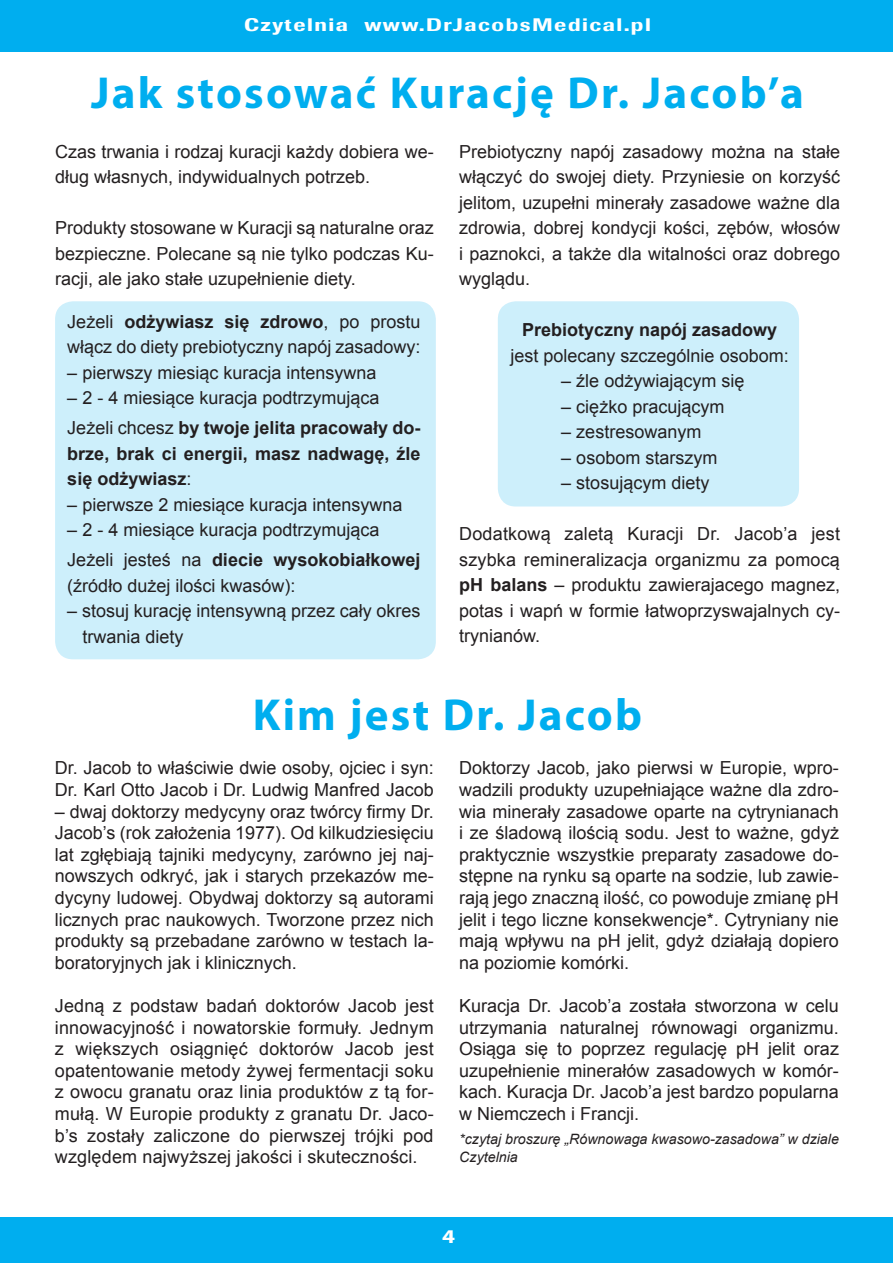
<style>
.page{position:relative;width:893px;height:1263px;background:#fff}
.page>*{position:absolute;margin:0;border:0;box-sizing:border-box;transform-origin:0 0}
.t1{font:700 45px "Myriad Pro";letter-spacing:.05em;color:#00aeef}
.t2{font:700 19.5px "Myriad Pro";color:#fff;scale:1.2 1}
.t3{font:18px/25.5px "Arial";color:#231f20}
.t4{font:700 18px "Arial";color:#231f20}
.t5{font:500 18px "Imago";letter-spacing:.07em;color:#fff;scale:1.2 1}
.t6{font:italic 14.25px "Arial";color:#231f20}
.s1{font-weight:400}
.s2{font-weight:700}
</style>
<div class="page">
<div style="left:55px;top:301px;width:381px;height:358px;background:#cdeffb;border-radius:18px"></div>
<div style="left:498px;top:301px;width:301px;height:205px;background:#cdeffb;border-radius:18px"></div>
<div style="left:0;top:0;width:893px;height:51px;background:#00aeef"></div>
<div style="left:0;top:1218px;width:893px;height:45px;background:#00aeef"></div>
<p class="t5" style="left:244px;top:13px;width:88px">Czytelnia</p>
<p class="t5" style="left:364px;top:13px;width:240px">www.DrJacobsMedical.pl</p>
<p class="t1" style="left:91px;top:64px;width:714px">Jak stosować Kurację Dr. Jacob a’</p>
<p class="t3" style="left:55px;top:139px;width:380px">Czas trwania i rodzaj kuracji każdy dobiera we-</p>
<p class="t3" style="left:55px;top:165px;width:317px">dług własnych, indywidualnych potrzeb.</p>
<p class="t3" style="left:55px;top:216px;width:380px">Produkty stosowane w Kuracji są naturalne oraz</p>
<p class="t3" style="left:55px;top:267px;width:302px">racji, ale jako stałe uzupełnienie diety.</p>
<p class="t3" style="left:55px;top:241px;width:380px">bezpieczne. Polecane są nie tylko podczas Ku-</p>
<p class="t4" style="left:124px;top:309px;width:91px">odżywiasz</p>
<p class="t3" style="left:67px;top:309px;width:355px">Jeżeli<br>włącz do diety prebiotyczny napój zasadowy:</p>
<p class="t3" style="left:67px;top:360px;width:311px">– pierwszy miesiąc kuracja intensywna</p>
<p class="t3" style="left:67px;top:385px;width:314px">– 4-2 miesiące kuracja podtrzymująca</p>
<p class="t4" style="left:67px;top:441px;width:355px">brze, brak ci energii, masz nadwagę, źle</p>
<p class="t4" style="left:224px;top:309px;width:27px">się</p>
<p class="t4" style="left:260px;top:309px;width:69px">zdrowo<span class="s1">,</span></p>
<p class="t3" style="left:371px;top:309px;width:52px">prostu</p>
<p class="t3" style="left:340px;top:309px;width:22px">po</p>
<p class="t4" style="left:67px;top:416px;width:355px"><span class="s1">Jeżeli chcesz</span> by twoje jelita pracowały do-</p>
<p class="t4" style="left:67px;top:467px;width:126px">się odżywiasz<span class="s1">:</span></p>
<p class="t3" style="left:67px;top:492px;width:337px">– pierwsze 2 miesiące kuracja intensywna</p>
<p class="t3" style="left:67px;top:517px;width:314px">– 4-2 miesiące kuracja podtrzymująca</p>
<p class="t4" style="left:274px;top:548px;width:149px">wysokobiałkowej</p>
<p class="t3" style="left:124px;top:547px;width:49px">jesteś</p>
<p class="t3" style="left:67px;top:547px;width:230px">Jeżeli<br>(źródło dużej ilości kwasów :(</p>
<p class="t3" style="left:67px;top:598px;width:355px">– stosuj kurację intensywną przez cały okres</p>
<p class="t3" style="left:82px;top:624px;width:103px">trwania diety</p>
<p class="t4" style="left:212px;top:548px;width:53px">diecie</p>
<p class="t3" style="left:181px;top:547px;width:22px">na</p>
<p class="t3" style="left:571px;top:139px;width:46px">napój</p>
<p class="t3" style="left:459px;top:139px;width:382px">Prebiotyczny<br>włączyć do swojej diety. Przyniesie on korzyść jelitom, uzupełni minerały zasadowe ważne dla zdrowia, dobrej kondycji kości, zębów, włosów i paznokci a, także dla witalności oraz dobrego wyglądu.</p>
<p class="t4" style="left:522px;top:318px;width:257px">Prebiotyczny napój zasadowy</p>
<p class="t3" style="left:511px;top:343px;width:280px">jest polecany szczególnie osobom:</p>
<p class="t3" style="left:561px;top:369px;width:185px">– źle odżywiającym się</p>
<p class="t3" style="left:561px;top:394px;width:165px">– ciężko pracującym</p>
<p class="t3" style="left:561px;top:420px;width:142px">– zestresowanym</p>
<p class="t3" style="left:561px;top:445px;width:158px">– osobom starszym</p>
<p class="t3" style="left:561px;top:471px;width:150px">– stosującym diety</p>
<p class="t3" style="left:811px;top:522px;width:30px">jest</p>
<p class="t3" style="left:623px;top:139px;width:82px">zasadowy</p>
<p class="t3" style="left:802px;top:139px;width:40px">stałe</p>
<p class="t3" style="left:711px;top:139px;width:56px">można</p>
<p class="t3" style="left:774px;top:139px;width:22px">na</p>
<p class="t3" style="left:734px;top:522px;width:65px">Jacob a’</p>
<p class="t3" style="left:459px;top:522px;width:382px">Dodatkową<br>szybka remineralizacja organizmu za pomocą <span class="s2">pH balans</span> – produktu zawierajacego magnez,</p>
<p class="t3" style="left:459px;top:624px;width:83px">trynianów.</p>
<p class="t3" style="left:565px;top:522px;width:50px">zaletą</p>
<p class="t3" style="left:627px;top:522px;width:58px">Kuracji</p>
<p class="t3" style="left:697px;top:522px;width:25px">Dr.</p>
<p class="t3" style="left:459px;top:598px;width:382px">potas i wapń w formie łatwoprzyswajalnych cy-</p>
<p class="t1" style="left:253px;top:685px;width:391px">Kim jest Dr. Jacob</p>
<p class="t3" style="left:55px;top:757px;width:380px;line-height:21.6px">Dr. Jacob to właściwie dwie osoby, ojciec i syn:<br>Dr. Karl Otto Jacob i Dr. Ludwig Manfred Jacob</p>
<p class="t3" style="left:55px;top:800px;width:380px;line-height:21.6px">– dwaj doktorzy medycyny oraz twórcy firmy Dr.<br>Jacob s’ (rok założenia 1977 .) Od kilkudziesięciu</p>
<p class="t3" style="left:55px;top:842px;width:380px">lat zgłębiają tajniki medycyny, zarówno jej naj-</p>
<p class="t3" style="left:55px;top:863px;width:380px">nowszych odkryć, jak i starych przekazów me-</p>
<p class="t3" style="left:55px;top:885px;width:380px">dycyny ludowej. Obydwaj doktorzy są autorami</p>
<p class="t3" style="left:55px;top:907px;width:380px">licznych prac naukowych. Tworzone przez nich</p>
<p class="t3" style="left:55px;top:950px;width:244px">boratoryjnych jak i klinicznych.</p>
<p class="t3" style="left:55px;top:928px;width:380px">produkty są przebadane zarówno w testach la-</p>
<p class="t3" style="left:207px;top:993px;width:52px">badań</p>
<p class="t3" style="left:266px;top:993px;width:76px">doktorów</p>
<p class="t3" style="left:55px;top:993px;width:51px">Jedną</p>
<p class="t3" style="left:55px;top:1015px;width:380px">innowacyjność i nowatorskie formuły. Jednym</p>
<p class="t3" style="left:405px;top:1036px;width:30px">jest</p>
<p class="t3" style="left:130px;top:993px;width:70px">podstaw</p>
<p class="t3" style="left:348px;top:993px;width:50px">Jacob</p>
<p class="t3" style="left:405px;top:993px;width:30px">jest</p>
<p class="t3" style="left:113px;top:993px;width:10px">z</p>
<p class="t3" style="left:170px;top:1036px;width:79px">osiągnięć</p>
<p class="t3" style="left:259px;top:1036px;width:76px">doktorów</p>
<p class="t3" style="left:75px;top:1036px;width:85px">większych</p>
<p class="t3" style="left:345px;top:1036px;width:50px">Jacob</p>
<p class="t3" style="left:55px;top:1038px;width:380px;line-height:21.6px">z<br>opatentowanie metody żywej fermentacji soku</p>
<p class="t3" style="left:55px;top:1079px;width:380px">z owocu granatu oraz linia produktów z tą for-</p>
<p class="t3" style="left:55px;top:1101px;width:380px">mułą W. Europie produkty z granatu Dr. Jaco-</p>
<p class="t3" style="left:55px;top:1123px;width:25px">s’b</p>
<p class="t3" style="left:87px;top:1123px;width:59px">zostały</p>
<p class="t3" style="left:154px;top:1123px;width:78px">zaliczone</p>
<p class="t3" style="left:240px;top:1123px;width:22px">do</p>
<p class="t3" style="left:269px;top:1123px;width:78px">pierwszej</p>
<p class="t3" style="left:355px;top:1123px;width:40px">trójki</p>
<p class="t3" style="left:403px;top:1123px;width:32px">pod</p>
<p class="t3" style="left:55px;top:1144px;width:364px">względem najwyższej jakości i skuteczności.</p>
<p class="t3" style="left:459px;top:755px;width:381px">Doktorzy Jacob, jako pierwsi w Europie, wpro-</p>
<p class="t3" style="left:459px;top:777px;width:381px">wadzili produkty uzupełniające ważne dla zdro-</p>
<p class="t3" style="left:459px;top:799px;width:381px">wia minerały zasadowe oparte na cytrynianach</p>
<p class="t3" style="left:459px;top:820px;width:381px">i ze śladową ilością sodu. Jest to ważne, gdyż</p>
<p class="t3" style="left:459px;top:842px;width:381px">praktycznie wszystkie preparaty zasadowe do-</p>
<p class="t3" style="left:459px;top:863px;width:381px">stępne na rynku są oparte na sodzie, lub zawie-</p>
<p class="t3" style="left:459px;top:885px;width:381px">rają jego znaczną ilość, co powoduje zmianę pH</p>
<p class="t3" style="left:459px;top:908px;width:381px;line-height:21.6px;text-align:justify">jelit i tego liczne konsekwencje .* Cytryniany nie mają wpływu na pH jelit, gdyż działają dopiero na poziomie komórki.</p>
<p class="t3" style="left:806px;top:993px;width:35px">celu</p>
<p class="t3" style="left:459px;top:993px;width:164px">Kuracja Dr. Jacob a’</p>
<p class="t3" style="left:630px;top:993px;width:170px">została stworzona w</p>
<p class="t3" style="left:459px;top:1015px;width:90px">utrzymania</p>
<p class="t3" style="left:560px;top:1015px;width:81px">naturalnej</p>
<p class="t3" style="left:651px;top:1015px;width:88px">równowagi</p>
<p class="t3" style="left:750px;top:1015px;width:91px">organizmu.</p>
<p class="t3" style="left:459px;top:1036px;width:59px">Osiąga</p>
<p class="t3" style="left:459px;top:1079px;width:381px">kach. Kuracja Dr. Jacob a’ jest bardzo popularna</p>
<p class="t3" style="left:525px;top:1036px;width:25px">się</p>
<p class="t3" style="left:654px;top:1036px;width:75px">regulację</p>
<p class="t3" style="left:736px;top:1036px;width:25px">pH</p>
<p class="t3" style="left:768px;top:1036px;width:28px">jelit</p>
<p class="t3" style="left:557px;top:1036px;width:17px">to</p>
<p class="t3" style="left:581px;top:1036px;width:66px">poprzez</p>
<p class="t3" style="left:804px;top:1036px;width:37px">oraz</p>
<p class="t3" style="left:459px;top:1058px;width:381px">uzupełnienie minerałów zasadowych w komór-</p>
<p class="t3" style="left:459px;top:1101px;width:182px">w Niemczech i Francji.</p>
<p class="t6" style="left:459px;top:1130px;width:381px">*czytaj broszurę „Równowaga kwasowo-zasadowa” w dziale</p>
<p class="t6" style="left:459px;top:1148px;width:60px">Czytelnia</p>
<p class="t2" style="left:442px;top:1223px;width:12px">4</p>
</div>
